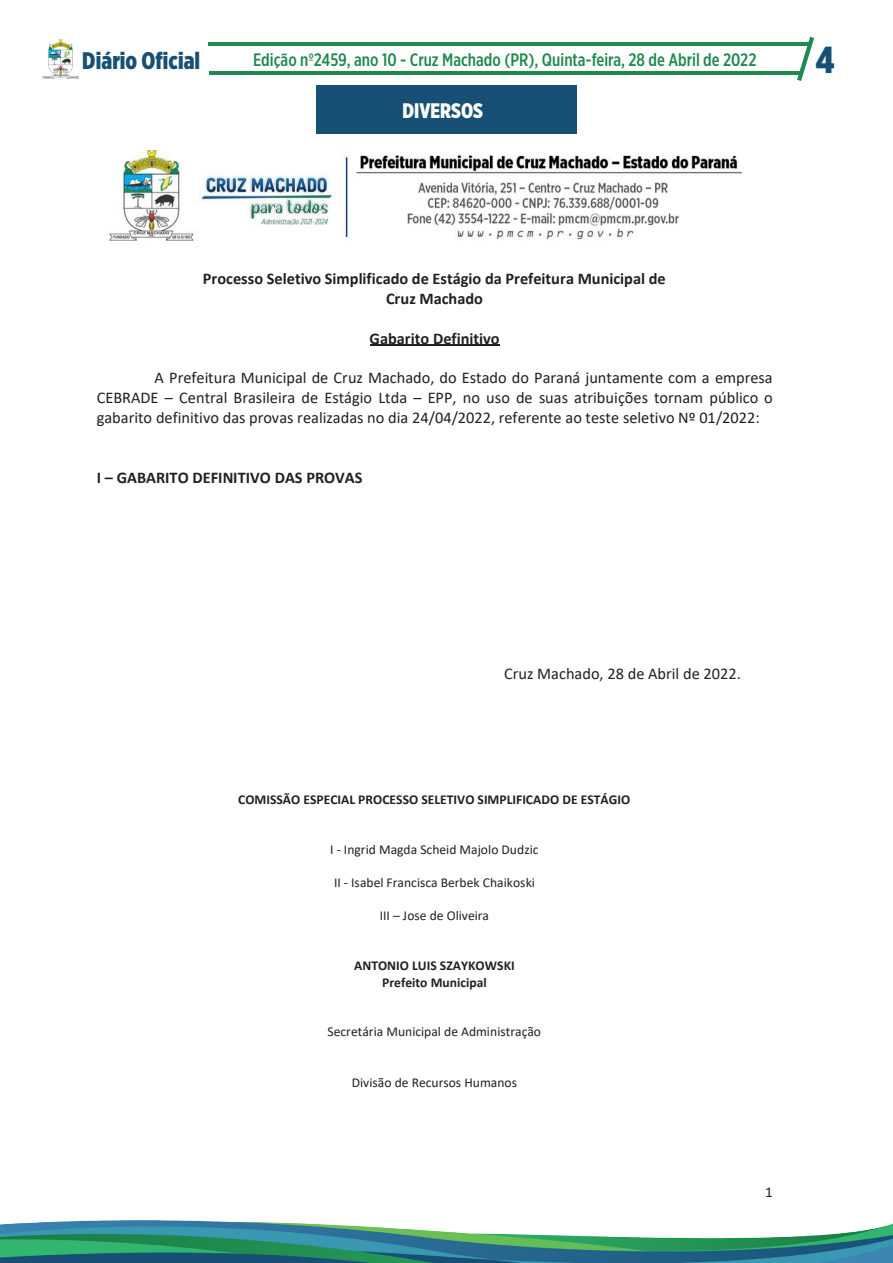
<style>
.page{position:relative;width:893px;height:1263px;background:#fff}
.page>*{position:absolute;margin:0;border:0;box-sizing:border-box;transform-origin:0 0}
.t1{font:900 37.5px "Gotham X Narrow";color:#175074}
.t2{font:900 24px "Gotham X Narrow";color:#175074}
.t3{font:900 21px "Gotham X Narrow";color:#fff}
.t4{font:500 18px "Gotham X Narrow";color:#20894d}
.t5{font:16.35px/20.1px "Calibri";color:#231f20;text-align:justify}
.t6{font:700 16.35px/20px "Calibri";color:#231f20;text-align:center}
.t7{font:15px "Calibri";color:#231f20}
.t8{font:13.5px "Calibri";color:#231f20}
.t9{font:700 13.5px/16.5px "Calibri";color:#231f20;text-align:center}
</style>
<div class="page">
<img style="left:43px;top:40px;width:36px;height:38px">
<img style="left:0;top:1220px;width:893px;height:43px">
<svg style="left:208px;top:37px;width:606px;height:97px"></svg>
<img style="left:110px;top:151px;width:632px;height:89px">
<hr style="left:370px;top:344px;width:130px;height:2px;background:#231f20">
<p class="t2" style="left:82px;top:45px;width:119px">Diário Oficial</p>
<p class="t4" style="left:253px;top:48px;width:505px">Edição nº2459, ano 10 - Cruz Machado (PR), Quinta-feira, 28 de Abril de 2022</p>
<p class="t1" style="left:815px;top:36px;width:21px">4</p>
<p class="t3" style="left:402px;top:98px;width:82px">DIVERSOS</p>
<p class="t6" style="left:203px;top:268px;width:464px">Processo Seletivo Simplificado de Estágio da Prefeitura Municipal de<br>Cruz Machado</p>
<p class="t6" style="left:370px;top:328px;width:132px">Gabarito Definitivo</p>
<p class="t5" style="left:97px;top:367px;width:678px;text-indent:58px">A Prefeitura Municipal de Cruz Machado, do Estado do Paraná juntamente com a empresa CEBRADE – Central Brasileira de Estágio Ltda – EPP, no uso de suas atribuições tornam público o gabarito definitivo das provas realizadas no dia 24/04/2022, referente ao teste seletivo Nº 01/2022:</p>
<p class="t6" style="left:97px;top:468px;width:267px">I – GABARITO DEFINITIVO DAS PROVAS</p>
<p class="t5" style="left:504px;top:663px;width:238px">Cruz Machado, 28 de Abril de 2022.</p>
<p class="t9" style="left:238px;top:791px;width:394px">COMISSÃO ESPECIAL PROCESSO SELETIVO SIMPLIFICADO DE ESTÁGIO</p>
<p class="t8" style="left:330px;top:840px;width:210px">I - Ingrid Magda Scheid Majolo Dudzic</p>
<p class="t8" style="left:334px;top:873px;width:202px">II - Isabel Francisca Berbek Chaikoski</p>
<p class="t8" style="left:380px;top:906px;width:111px">III – Jose de Oliveira</p>
<p class="t9" style="left:354px;top:957px;width:162px">ANTONIO LUIS SZAYKOWSKI<br>Prefeito Municipal</p>
<p class="t8" style="left:328px;top:1023px;width:215px">Secretária Municipal de Administração</p>
<p class="t8" style="left:352px;top:1073px;width:167px">Divisão de Recursos Humanos</p>
<p class="t7" style="left:765px;top:1182px;width:9px">1</p>
</div>
